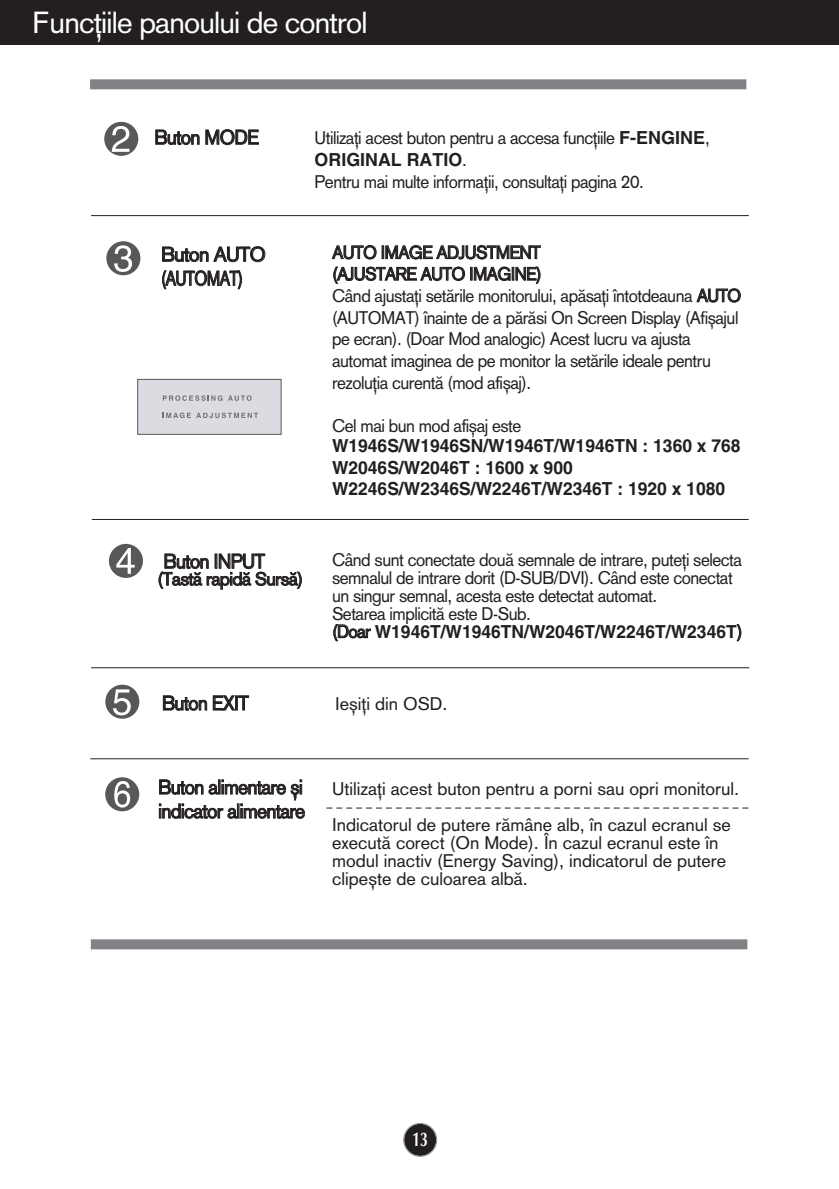
<style>
.page{position:relative;width:839px;height:1189px;background:#fff}
.page>*{position:absolute;margin:0;border:0;box-sizing:border-box;transform-origin:0 0}
.t1{font:30px "Akzid Gro Rom East";letter-spacing:-.03em;color:#fff}
.t2{font:20px/24px "Akzid Gro Rom East";letter-spacing:-.03em;color:#231f20;scale:.95 1}
.t3{font:20px/24px "Akzid Gro Rom East";letter-spacing:-.03em;color:#231f20}
.t4{font:700 20px "Optima";color:#fff;scale:.7 1}
.t5{font:18px/21.6px "Akzid Gro Rom East";letter-spacing:-.03em;color:#231f20;scale:.95 1}
.t6{font:18px/18px "Akzid Gro Rom East";color:#231f20}
.t7{font:700 18px/21.6px "Helvetica";color:#231f20}
.t8{font:18px "Akzid Gro Rom East";letter-spacing:-.03em;color:#231f20}
.s1{font-family:"Helvetica";font-weight:700}
.s2{font-family:"Akzid Gro Rom East";font-weight:400}
</style>
<div class="page">
<div style="left:404px;top:1124px;width:32px;height:32px;background:#231f20;border-radius:50%"></div>
<div style="left:403px;top:1123px;width:34px;height:34px;border:1px solid #939598;border-radius:50%"></div>
<div style="left:0;top:0;width:839px;height:45px;background:#231f20"></div>
<div style="left:106px;top:241px;width:34px;height:34px;background:#57585a;border-radius:50%"></div>
<svg style="left:114px;top:245px;width:18px;height:27px"></svg>
<hr style="left:90px;top:758px;width:658px;height:1px;background:#231f20">
<div style="left:105px;top:777px;width:34px;height:34px;background:#57585a;border-radius:50%"></div>
<svg style="left:114px;top:781px;width:16px;height:26px"></svg>
<div style="left:109px;top:544px;width:34px;height:34px;background:#57585a;border-radius:50%"></div>
<svg style="left:116px;top:548px;width:19px;height:26px"></svg>
<hr style="left:92px;top:519px;width:656px;height:1px;background:#231f20">
<div style="left:90px;top:79px;width:656px;height:10px;background:#808285"></div>
<div style="left:91px;top:939px;width:656px;height:10px;background:#808285"></div>
<div style="left:138px;top:379px;width:143px;height:55px;background:#dadce2"></div>
<div style="left:137px;top:379px;width:144px;height:56px;border:1px solid #57595a"></div>
<svg style="left:163px;top:395px;width:59px;height:6px"></svg>
<svg style="left:228px;top:395px;width:23px;height:6px"></svg>
<svg style="left:163px;top:412px;width:95px;height:6px"></svg>
<hr style="left:91px;top:667px;width:658px;height:1px;background:#231f20">
<div style="left:105px;top:684px;width:34px;height:34px;background:#57585a;border-radius:50%"></div>
<svg style="left:113px;top:689px;width:18px;height:26px"></svg>
<svg style="left:326px;top:807px;width:422px;height:1px"></svg>
<hr style="left:91px;top:215px;width:658px;height:1px;background:#231f20">
<div style="left:104px;top:122px;width:34px;height:34px;background:#57585a;border-radius:50%"></div>
<svg style="left:112px;top:126px;width:17px;height:26px"></svg>
<h1 class="t1" style="left:33px;top:12px;width:336px">Func˛iile panoului de control</h1>
<p class="t2" style="left:154px;top:127px;width:111px">Buton MODE</p>
<p class="t5" style="left:315px;top:129px;width:417px">Utiliza˛i acest buton pentru a accesa func˛iile <span class="s1">F-ENGINE</span>,</p>
<p class="t7" style="left:315px;top:151px;width:154px">ORIGINAL RATIO<span class="s2">.</span></p>
<p class="t5" style="left:315px;top:173px;width:348px">Pentru mai multe informa˛ii, consulta˛i pagina 20.</p>
<p class="t3" style="left:161px;top:244px;width:106px">Buton AUTO (AUTOMAT)</p>
<p class="t5" style="left:332px;top:243px;width:432px">AUTO IMAGE ADJUSTMENT<br>(AJUSTARE AUTO IMAGINE)<br>C‚nd ajusta˛i set„rile monitorului, ap„sa˛i Óntotdeauna AUTO (AUTOMAT) Ónainte de a p„r„si On Screen Display (Afi∫ajul pe ecran). (Doar Mod analogic) Acest lucru va ajusta automat imaginea de pe monitor la set„rile ideale pentru rezolu˛ia curent„ (mod afi∫aj).</p>
<p class="t5" style="left:332px;top:416px;width:201px">Cel mai bun mod afi∫aj este</p>
<p class="t7" style="left:332px;top:437px;width:410px">W1946S/W1946SN/W1946T/W1946TN : 1360 x 768<br>W2046S/W2046T : 1600 x 900<br>W2246S/W2346S/W2246T/W2346T : 1920 x 1080</p>
<p class="t2" style="left:164px;top:551px;width:108px">Buton INPUT</p>
<p class="t8" style="left:157px;top:572px;width:147px">(Tast„ rapid„ Surs„)</p>
<p class="t5" style="left:332px;top:552px;width:433px;line-height:18px">C‚nd sunt conectate dou„ semnale de intrare, pute˛i selecta semnalul de intrare dorit (D-SUB/DVI). C‚nd este conectat un singur semnal, acesta este detectat automat.<br>Setarea implicit„ este D-Sub.</p>
<p class="t7" style="left:332px;top:622px;width:411px"><span class="s2">(Doar</span> W1946T/W1946TN/W2046T/W2246T/W2346T<span class="s2">)</span></p>
<p class="t2" style="left:162px;top:693px;width:93px">Buton EXIT</p>
<p class="t8" style="left:335px;top:697px;width:114px">Ie∫i˛i din OSD.</p>
<p class="t2" style="left:158px;top:777px;width:156px">Buton alimentare ∫i indicator alimentare</p>
<p class="t6" style="left:332px;top:772px;width:408px;line-height:36px">Utiliza˛i acest buton pentru a porni sau opri monitorul.<br>Indicatorul de putere r„m‚ne alb, Ón cazul ecranul se</p>
<p class="t6" style="left:332px;top:835px;width:395px">execut„ corect (On Mode). Œn cazul ecranul este Ón modul inactiv (Energy Saving), indicatorul de putere clipe∫te de culoarea alb„.</p>
<p class="t4" style="left:412px;top:1131px;width:23px">13</p>
</div>
